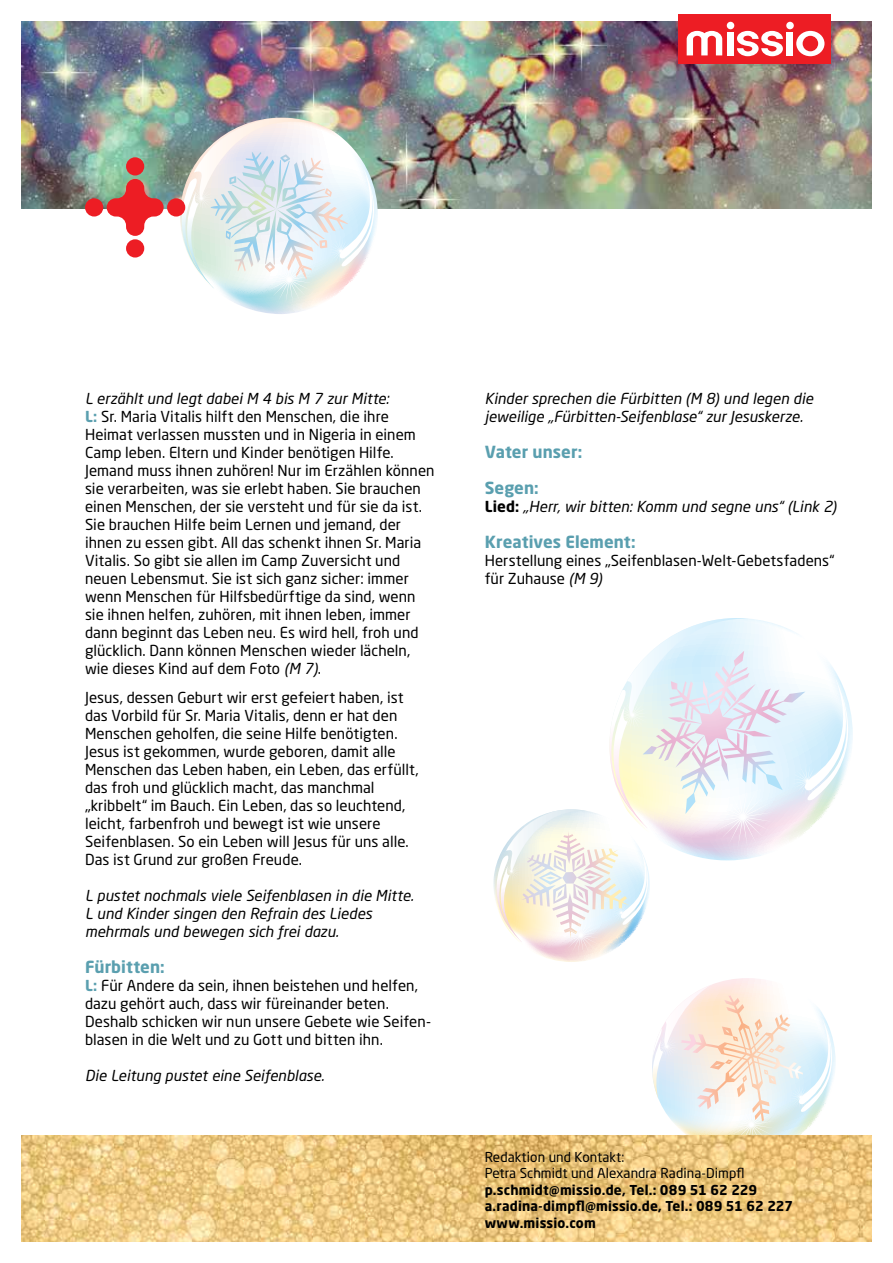
<style>
.page{position:relative;width:893px;height:1263px;background:#fff}
.page>*{position:absolute;margin:0;border:0;box-sizing:border-box;transform-origin:0 0}
.t1{font:700 16.5px/36px "Neo Sans Std";letter-spacing:.005em;color:#5a9faf}
.t2{font:15px/18px "Neo Sans Std";letter-spacing:.005em;color:#000}
.t3{font:italic 15px/18px "Neo Sans Std";letter-spacing:.005em;color:#000}
.t4{font:700 13.5px/16.5px "Neo Sans Std";letter-spacing:.01em;color:#000}
.t5{font:13.5px/16.5px "Neo Sans Std";letter-spacing:.005em;color:#000}
.s1{font-style:italic}
.s2{font-weight:700;color:#5a9faf}
.s3{font-weight:700;font-style:normal}
</style>
<div class="page">
<img style="left:21px;top:21px;width:851px;height:187px">
<div style="left:678px;top:14px;width:152px;height:49px;background:#ed1d24"></div>
<svg style="left:687px;top:31px;width:35px;height:24px"></svg>
<svg style="left:737px;top:31px;width:46px;height:25px"></svg>
<div style="left:727px;top:32px;width:6px;height:23px;background:#fff"></div>
<div style="left:727px;top:22px;width:7px;height:7px;background:#fff;border-radius:50%"></div>
<div style="left:786px;top:32px;width:7px;height:23px;background:#fff"></div>
<div style="left:786px;top:22px;width:8px;height:7px;background:#fff;border-radius:50%"></div>
<svg style="left:796px;top:31px;width:28px;height:25px"></svg>
<svg style="left:773px;top:623px;width:66px;height:221px"></svg>
<svg style="left:493px;top:618px;width:280px;height:344px"></svg>
<svg style="left:791px;top:678px;width:62px;height:124px"></svg>
<svg style="left:652px;top:978px;width:184px;height:157px"></svg>
<img style="left:21px;top:1135px;width:851px;height:107px">
<div style="left:85px;top:198px;width:18px;height:19px;background:#ed1d24;border-radius:50%"></div>
<img style="left:107px;top:108px;width:276px;height:206px">
<p class="t2" style="left:85px;top:389px;width:351px"><span class="s1">L erzählt und legt dabei M 4 bis M 7 zur Mitte:<br></span><span class="s2">L:</span> Sr. Maria Vitalis hilft den Menschen, die ihre Heimat verlassen mussten und in Nigeria in einem Camp leben. Eltern und Kinder benötigen Hilfe.<br>Jemand muss ihnen zuhören! Nur im Erzählen können sie verarbeiten, was sie erlebt haben. Sie brauchen einen Menschen, der sie versteht und für sie da ist.<br>Sie brauchen Hilfe beim Lernen und jemand, der ihnen zu essen gibt. All das schenkt ihnen Sr. Maria Vitalis. So gibt sie allen im Camp Zuversicht und neuen Lebensmut. Sie ist sich ganz sicher: immer wenn Menschen für Hilfsbedürftige da sind, wenn sie ihnen helfen, zuhören, mit ihnen leben, immer dann beginnt das Leben neu. Es wird hell, froh und glücklich. Dann können Menschen wieder lächeln, wie dieses Kind auf dem Foto <span class="s1">(M 7)</span>.</p>
<p class="t2" style="left:85px;top:688px;width:335px">Jesus, dessen Geburt wir erst gefeiert haben, ist das Vorbild für Sr. Maria Vitalis, denn er hat den Menschen geholfen, die seine Hilfe benötigten.<br>Jesus ist gekommen, wurde geboren, damit alle Menschen das Leben haben, ein Leben, das erfüllt, das froh und glücklich macht, das manchmal „kribbelt“ im Bauch. Ein Leben, das so leuchtend, leicht, farbenfroh und bewegt ist wie unsere Seifenblasen. So ein Leben will Jesus für uns alle.<br>Das ist Grund zur großen Freude.</p>
<p class="t3" style="left:85px;top:886px;width:330px">L pustet nochmals viele Seifenblasen in die Mitte.<br>L und Kinder singen den Refrain des Liedes mehrmals und bewegen sich frei dazu.</p>
<p class="t1" style="left:85px;top:948px;width:81px">Fürbitten:</p>
<p class="t2" style="left:85px;top:976px;width:347px"><span class="s2">L:</span> Für Andere da sein, ihnen beistehen und helfen, dazu gehört auch, dass wir füreinander beten.<br>Deshalb schicken wir nun unsere Gebete wie Seifen&shy;blasen in die Welt und zu Gott und bitten ihn.</p>
<p class="t3" style="left:85px;top:1066px;width:241px">Die Leitung pustet eine Seifenblase.</p>
<p class="t3" style="left:485px;top:389px;width:330px">Kinder sprechen die Fürbitten (M 8) und legen die jeweilige „Fürbitten-Seifenblase“ zur Jesuskerze.</p>
<p class="t1" style="left:485px;top:434px;width:99px">Vater unser:<br>Segen:</p>
<p class="t3" style="left:485px;top:497px;width:353px"><span class="s3">Lied:</span> „Herr, wir bitten: Komm und segne uns“ (Link 2)</p>
<p class="t1" style="left:485px;top:524px;width:152px">Kreatives Element:</p>
<p class="t2" style="left:485px;top:551px;width:351px">Herstellung eines „Seifenblasen-Welt-Gebetsfadens“ für Zuhause <span class="s1">(M 9)</span></p>
<p class="t5" style="left:485px;top:1148px;width:261px">Redaktion und Kontakt:<br>Petra Schmidt und Alexandra Radina-Dimpfl</p>
<p class="t4" style="left:485px;top:1181px;width:310px">p.schmidt@missio.de, Tel.: 089 51 62 229 a.radina-dimpfl@missio.de, Tel.: 089 51 62 227 www.missio.com</p>
</div>
